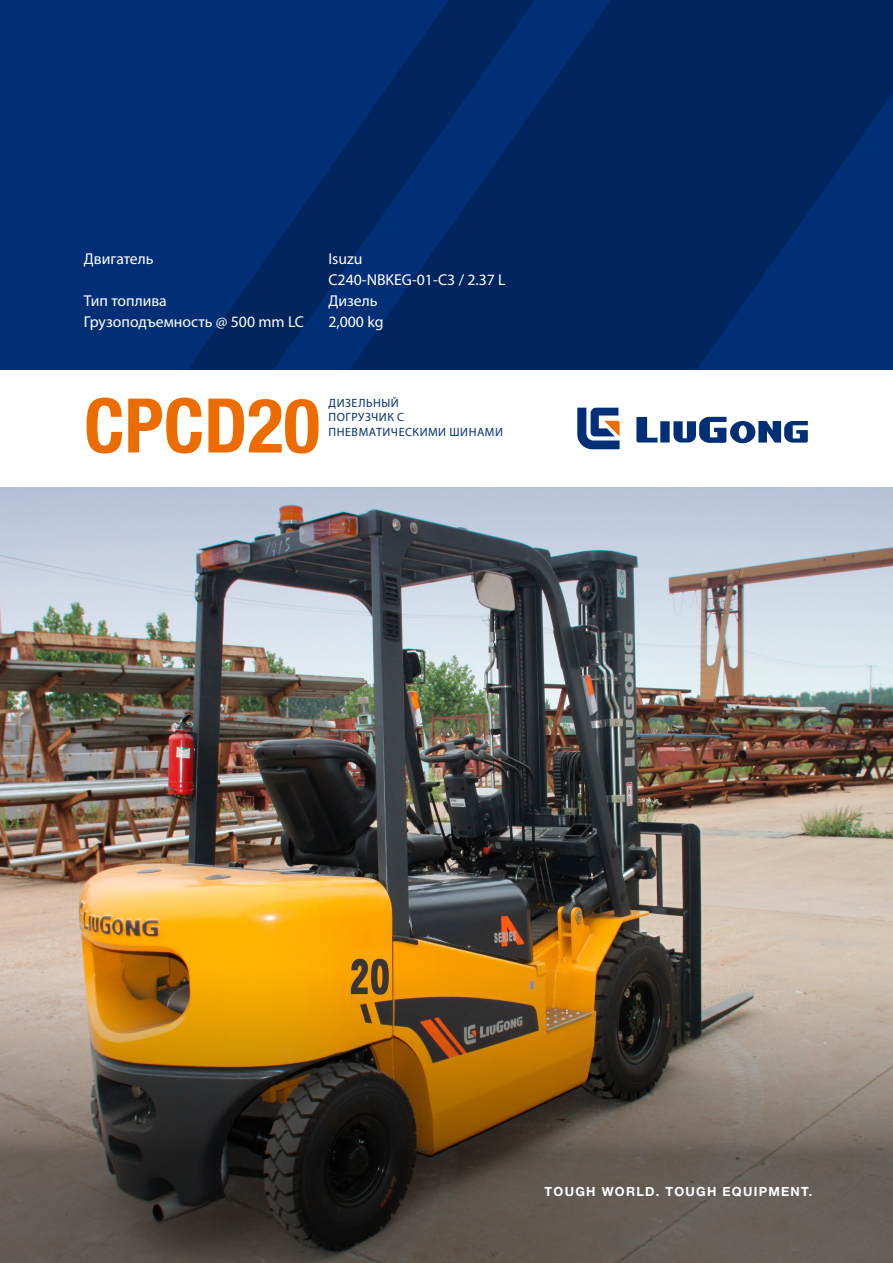
<style>
.page{position:relative;width:893px;height:1263px;background:#fff}
.page>*{position:absolute;margin:0;border:0;box-sizing:border-box;transform-origin:0 0}
.t1{font:700 condensed 75.45px "Helvetica Neue LT Pro";color:#ed6c00}
.t2{font:15.75px/21px "Myriad Pro";color:#fff}
.t3{font:700 12.6px "Helvetica Neue LT Pro";letter-spacing:.1em;color:#fff}
.t4{font:12px/14.4px "Myriad Pro";letter-spacing:.045em;color:#002f75}
</style>
<div class="page">
<img style="left:615px;top:696px;width:278px;height:231px">
<div style="left:0;top:0;width:893px;height:370px;background:#002f75"></div>
<svg style="left:187px;top:142px;width:162px;height:228px"></svg>
<svg style="left:349px;top:0;width:544px;height:370px;fill:#00255e"></svg>
<svg style="left:636px;top:417px;width:172px;height:26px"></svg>
<svg style="left:577px;top:408px;width:43px;height:41px"></svg>
<svg style="left:615px;top:487px;width:278px;height:209px;background:#bec4cd"></svg>
<svg style="left:615px;top:927px;width:278px;height:336px;background:#7f766d"></svg>
<img style="left:0;top:487px;width:615px;height:776px">
<p class="t2" style="left:84px;top:248px;width:71px">Двигатель</p>
<p class="t2" style="left:84px;top:290px;width:222px">Тип топлива<br>Грузоподъемность @ 500 mm LC</p>
<p class="t2" style="left:328px;top:248px;width:179px">Isuzu<br>C240-NBKEG-01-C3 / 2.37 L<br>Дизель<br>2,000 kg</p>
<h1 class="t1" style="left:84px;top:380px;width:237px">CPCD20</h1>
<p class="t4" style="left:329px;top:396px;width:176px">ДИЗЕЛЬНЫЙ<br>ПОГРУЗЧИК С<br>ПНЕВМАТИЧЕСКИМИ ШИНАМИ</p>
<p class="t3" style="left:545px;top:1183px;width:269px">TOUGH WORLD. TOUGH EQUIPMENT.</p>
</div>
